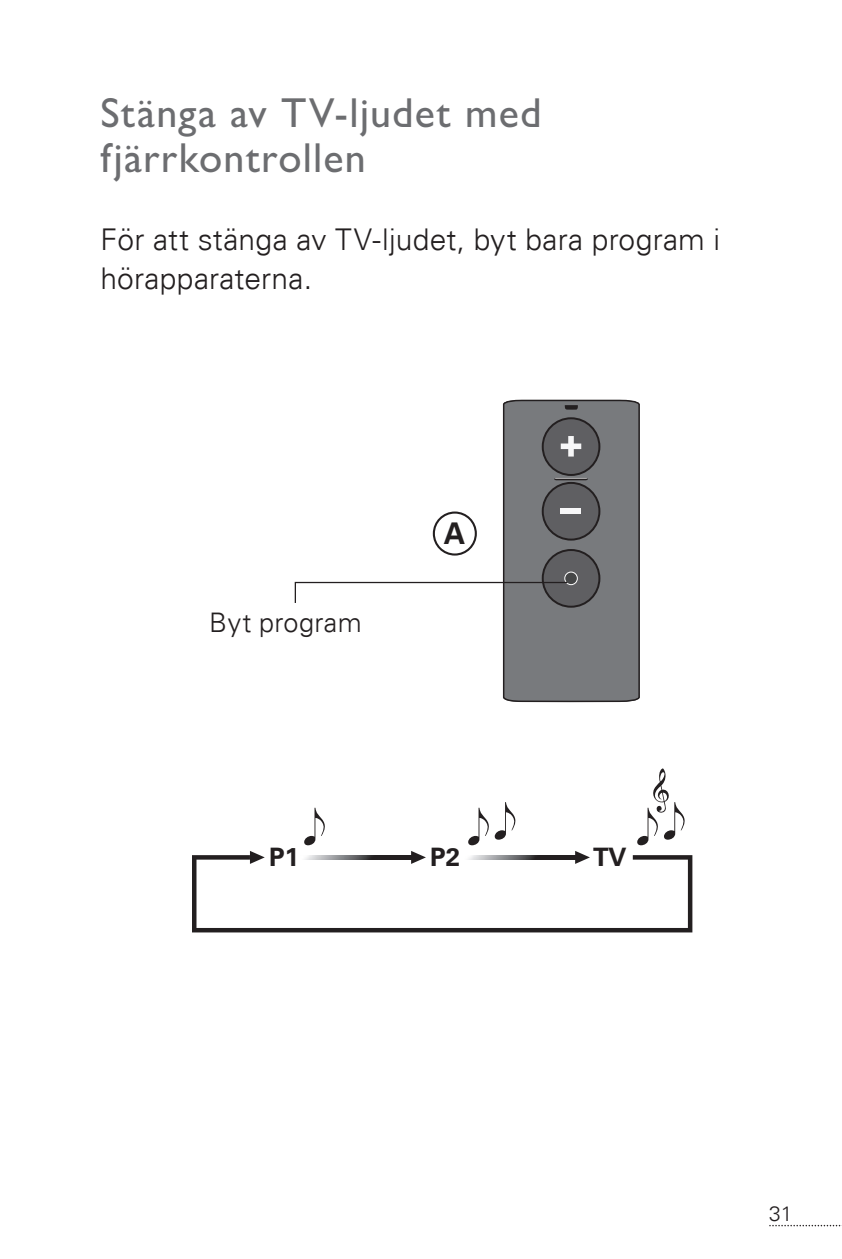
<style>
.page{position:relative;width:842px;height:1259px;background:#fff}
.page>*{position:absolute;margin:0;border:0;box-sizing:border-box;transform-origin:0 0}
.t1{font:500 42px/45px "Gill Sans MT Pro";letter-spacing:.03em;color:#6c6d70}
.t2{font:300 30px/39px "Univers Com 45";letter-spacing:.01em;color:#231f20}
.t3{font:700 30px "Univers Com 65";color:#231f20}
.t4{font:300 27px "Univers Com 45";letter-spacing:.015em;color:#231f20}
.t5{font:700 25.5px "Univers Com 65";color:#231f20}
.t6{font:300 21px "Univers Com 45";color:#231f20}
</style>
<div class="page">
<svg style="left:468px;top:807px;width:21px;height:38px"></svg>
<svg style="left:304px;top:807px;width:21px;height:38px"></svg>
<svg style="left:495px;top:802px;width:20px;height:37px"></svg>
<svg style="left:637px;top:768px;width:48px;height:77px"></svg>
<svg style="left:192px;top:851px;width:500px;height:81px"></svg>
<svg style="left:295px;top:399px;width:345px;height:304px"></svg>
<svg style="left:769px;top:1224px;width:73px;height:2px"></svg>
<h1 class="t1" style="left:100px;top:90px;width:443px">Stänga av TV-ljudet med fjärrkontrollen</h1>
<p class="t2" style="left:100px;top:220px;width:621px">För att stänga av TV-ljudet, byt bara program i hörapparaterna.</p>
<p class="t4" style="left:209px;top:606px;width:154px">Byt program</p>
<p class="t3" style="left:444px;top:516px;width:23px">A</p>
<p class="t5" style="left:269px;top:841px;width:31px">P1</p>
<p class="t5" style="left:430px;top:841px;width:31px">P2</p>
<p class="t5" style="left:593px;top:841px;width:35px">TV</p>
<p class="t6" style="left:769px;top:1200px;width:25px">31</p>
</div>
